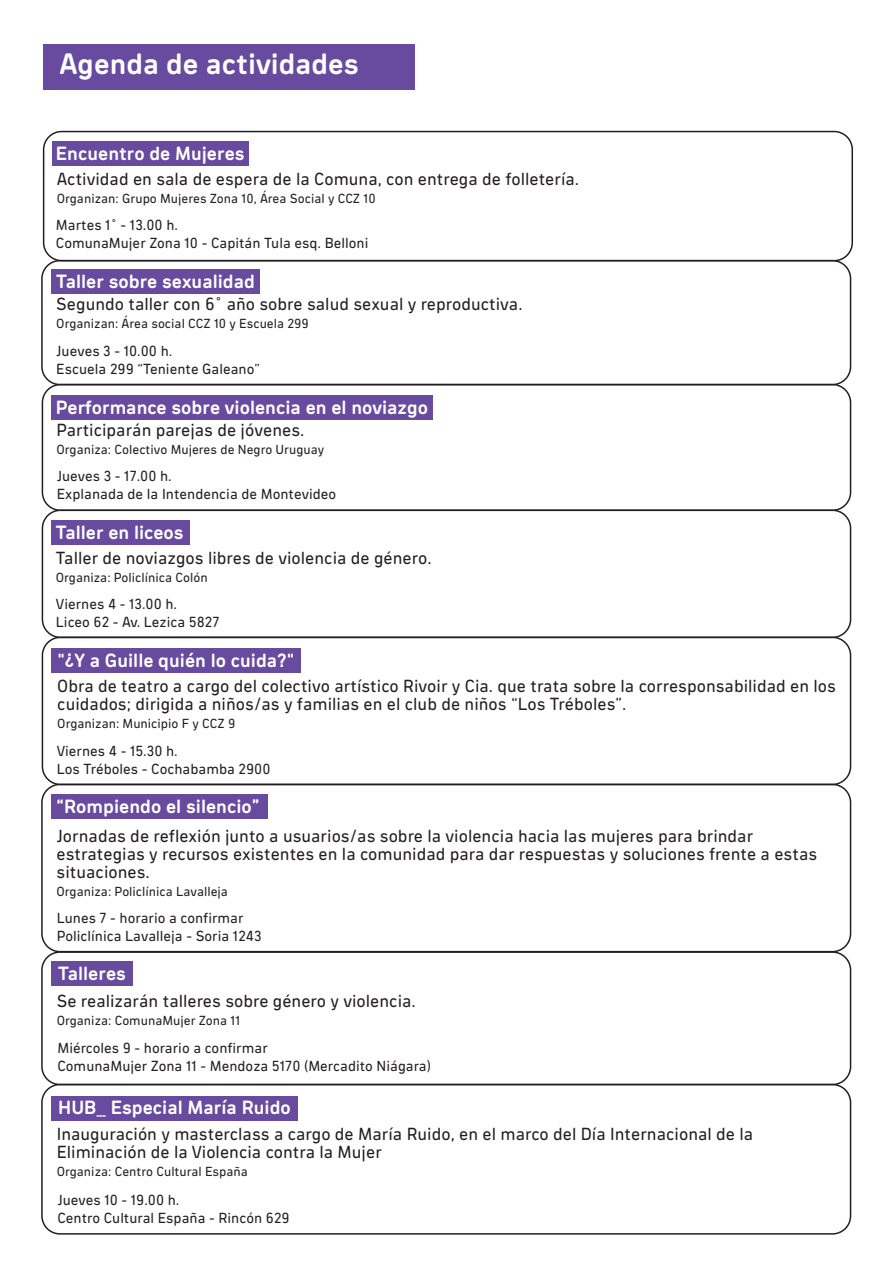
<style>
.page{position:relative;width:893px;height:1263px;background:#fff}
.page>*{position:absolute;margin:0;border:0;box-sizing:border-box;transform-origin:0 0}
.t1{font:700 30px "Ciudadela Pro";color:#fff}
.t2{font:700 19.5px "Ciudadela Pro";color:#fff}
.t3{font:18px/18px "Ciudadela Pro";color:#231f20}
.t4{font:15px/18px "Ciudadela Pro";color:#231f20}
.t5{font:13.5px "Ciudadela Pro";color:#231f20}
</style>
<div class="page">
<div style="left:44px;top:44px;width:371px;height:45px;background:#684b9e"></div>
<div style="left:52px;top:141px;width:196px;height:24px;background:#684b9e"></div>
<div style="left:51px;top:270px;width:209px;height:24px;background:#684b9e"></div>
<div style="left:51px;top:395px;width:381px;height:24px;background:#684b9e"></div>
<div style="left:51px;top:520px;width:139px;height:24px;background:#684b9e"></div>
<div style="left:51px;top:648px;width:249px;height:24px;background:#684b9e"></div>
<div style="left:51px;top:794px;width:217px;height:25px;background:#684b9e"></div>
<div style="left:51px;top:961px;width:81px;height:24px;background:#684b9e"></div>
<div style="left:51px;top:1095px;width:247px;height:24px;background:#684b9e"></div>
<div style="left:42px;top:384px;width:809px;height:127px;border:2px solid #231f20;border-radius:18px"></div>
<div style="left:42px;top:509px;width:809px;height:129px;border:2px solid #231f20;border-radius:18px"></div>
<div style="left:42px;top:636px;width:809px;height:149px;border:2px solid #231f20;border-radius:18px"></div>
<div style="left:41px;top:260px;width:810px;height:125px;border:2px solid #231f20;border-radius:18px"></div>
<div style="left:43px;top:131px;width:810px;height:130px;border:2px solid #231f20;border-radius:18px"></div>
<div style="left:41px;top:783px;width:810px;height:169px;border:2px solid #231f20;border-radius:18px"></div>
<div style="left:41px;top:951px;width:810px;height:134px;border:2px solid #231f20;border-radius:18px"></div>
<div style="left:41px;top:1083px;width:810px;height:151px;border:2px solid #231f20;border-radius:18px"></div>
<h1 class="t1" style="left:60px;top:45px;width:301px">Agenda de actividades</h1>
<p class="t2" style="left:56px;top:141px;width:190px">Encuentro de Mujeres</p>
<p class="t3" style="left:57px;top:169px;width:524px">Actividad en sala de espera de la Comuna, con entrega de folletería.</p>
<p class="t5" style="left:57px;top:190px;width:320px">Organizan: Grupo Mujeres Zona 10, Área Social y CCZ 10</p>
<p class="t4" style="left:56px;top:216px;width:314px">Martes 1˚ - 13.00 h.<br>ComunaMujer Zona 10 - Capitán Tula esq. Belloni</p>
<p class="t2" style="left:56px;top:269px;width:200px">Taller sobre sexualidad</p>
<p class="t3" style="left:56px;top:294px;width:468px">Segundo taller con 6˚ año sobre salud sexual y reproductiva.</p>
<p class="t5" style="left:56px;top:315px;width:254px">Organizan: Área social CCZ 10 y Escuela 299</p>
<p class="t4" style="left:56px;top:341px;width:205px">Jueves 3 - 10.00 h.<br>Escuela 299 “Teniente Galeano”</p>
<p class="t2" style="left:56px;top:394px;width:374px">Performance sobre violencia en el noviazgo</p>
<p class="t3" style="left:57px;top:420px;width:249px">Participarán parejas de jóvenes.</p>
<p class="t5" style="left:57px;top:441px;width:269px">Organiza: Colectivo Mujeres de Negro Uruguay</p>
<p class="t4" style="left:57px;top:466px;width:281px">Jueves 3 - 17.00 h.<br>Explanada de la Intendencia de Montevideo</p>
<p class="t2" style="left:56px;top:519px;width:129px">Taller en liceos</p>
<p class="t3" style="left:56px;top:548px;width:377px">Taller de noviazgos libres de violencia de género.</p>
<p class="t5" style="left:56px;top:568px;width:153px">Organiza: Policlínica Colón</p>
<p class="t4" style="left:56px;top:594px;width:165px">Viernes 4 - 13.00 h.<br>Liceo 62 - Av. Lezica 5827</p>
<p class="t2" style="left:57px;top:647px;width:238px">"¿Y a Guille quién lo cuida?"</p>
<p class="t3" style="left:57px;top:675px;width:780px">Obra de teatro a cargo del colectivo artístico Rivoir y Cia. que trata sobre la corresponsabilidad en los cuidados; dirigida a niños/as y familias en el club de niños “Los Tréboles”.</p>
<p class="t5" style="left:57px;top:714px;width:179px">Organizan: Municipio F y CCZ 9</p>
<p class="t4" style="left:57px;top:741px;width:215px">Viernes 4 - 15.30 h.<br>Los Tréboles - Cochabamba 2900</p>
<p class="t2" style="left:56px;top:793px;width:205px">“Rompiendo el silencio”</p>
<p class="t3" style="left:57px;top:825px;width:762px">Jornadas de reflexión junto a usuarios/as sobre la violencia hacia las mujeres para brindar estrategias y recursos existentes en la comunidad para dar respuestas y soluciones frente a estas situaciones.</p>
<p class="t5" style="left:57px;top:882px;width:173px">Organiza: Policlínica Lavalleja</p>
<p class="t4" style="left:57px;top:908px;width:206px">Lunes 7 - horario a confirmar<br>Policlínica Lavalleja - Soria 1243</p>
<p class="t2" style="left:58px;top:960px;width:69px">Talleres</p>
<p class="t3" style="left:57px;top:990px;width:361px">Se realizarán talleres sobre género y violencia.</p>
<p class="t5" style="left:57px;top:1011px;width:185px">Organiza: ComunaMujer Zona 11</p>
<p class="t4" style="left:57px;top:1037px;width:375px">Miércoles 9 - horario a confirmar<br>ComunaMujer Zona 11 - Mendoza 5170 (Mercadito Niágara)</p>
<p class="t2" style="left:58px;top:1094px;width:234px">HUB_ Especial María Ruido</p>
<p class="t3" style="left:57px;top:1123px;width:698px">Inauguración y masterclass a cargo de María Ruido, en el marco del Día Internacional de la<br>Eliminación de la Violencia contra la Mujer</p>
<p class="t5" style="left:57px;top:1162px;width:193px">Organiza: Centro Cultural España</p>
<p class="t4" style="left:57px;top:1190px;width:234px">Jueves 10 - 19.00 h.<br>Centro Cultural España - Rincón 629</p>
</div>
